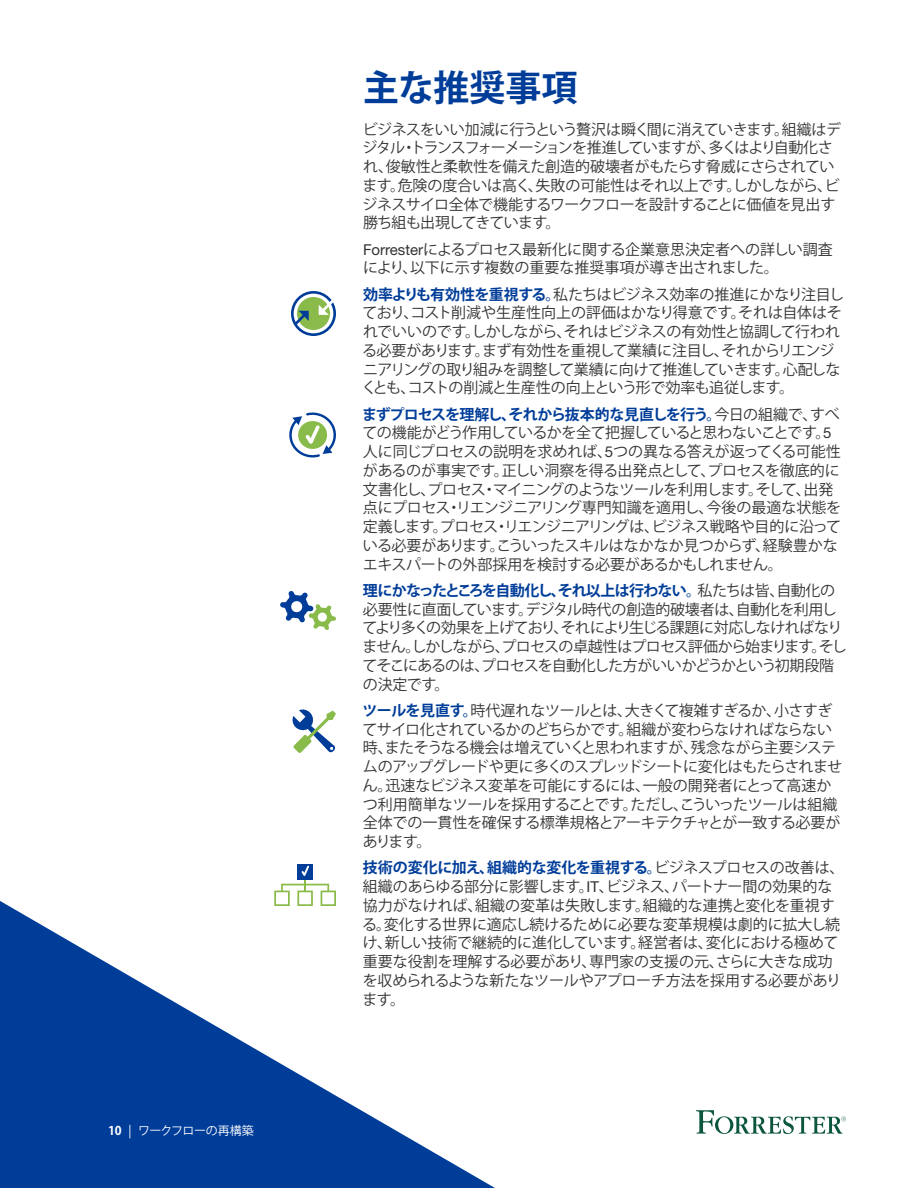
<style>
.page{position:relative;width:918px;height:1188px;background:#fff}
.page>*{position:absolute;margin:0;border:0;box-sizing:border-box;transform-origin:0 0}
.Heading_1{font:700 36px "Koz Go Pr 6 N";color:#003d99}
.t1{font:15px/18.8px "Koz Go Pr 6 N";letter-spacing:-.02em;color:#333}
.t2{font:15px/18.8px "Koz Go Pr 6 N";color:#333}
.t3{font:15px/18.8px "Koz Go Pr 6 N";letter-spacing:-.05em;color:#333}
.t4{font:12px "Koz Go Pr 6 N";letter-spacing:-.03em;color:#fff}
.s1{font-weight:700}
.s2{font-family:"Helvetica Neue LT Std"}
.s3{font-weight:700;color:#003d99}
</style>
<div class="page">
<svg style="left:696px;top:1110px;width:150px;height:24px"></svg>
<svg style="left:0;top:901px;width:495px;height:287px;fill:#003d99"></svg>
<svg style="left:289px;top:412px;width:47px;height:46px"></svg>
<svg style="left:292px;top:709px;width:44px;height:44px"></svg>
<svg style="left:280px;top:591px;width:56px;height:39px"></svg>
<svg style="left:291px;top:291px;width:45px;height:45px"></svg>
<div style="left:297px;top:864px;width:16px;height:15px;background:#003d99"></div>
<svg style="left:274px;top:866px;width:62px;height:40px"></svg>
<p class="t4" style="left:108px;top:1124px;width:147px"><span class="s1">10</span> | ワークフローの再構築</p>
<p class="Heading_1" style="left:363px;top:67px;width:216px">主な推奨事項</p>
<p class="t1" style="left:362px;top:120px;width:480px">ビジネスをいい加減に行うという贅沢は瞬く間に消えていきます。組織はデジタル・トランスフォーメーションを推進していますが、多くはより自動化され、俊敏性と柔軟性を備えた創造的破壊者がもたらす脅威にさらされています。危険の度合いは高く、失敗の可能性はそれ以上です。しかしながら、ビジネスサイロ全体で機能するワークフローを設計することに価値を見出す勝ち組も出現してきています。</p>
<p class="t2" style="left:363px;top:240px;width:471px"><span class="s2">Forrester</span>によるプロセス最新化に関する企業意思決定者への詳しい調査により、以下に示す複数の重要な推奨事項が導き出されました。</p>
<p class="t1" style="left:362px;top:285px;width:484px"><span class="s3">効率よりも有効性を重視する。</span>私たちはビジネス効率の推進にかなり注目しており、コスト削減や生産性向上の評価はかなり得意です。それは自体はそれでいいのです。しかしながら、それはビジネスの有効性と協調して行われる必要があります。まず有効性を重視して業績に注目し、それからリエンジニアリングの取り組みを調整して業績に向けて推進していきます。心配しなくとも、コストの削減と生産性の向上という形で効率も追従します。</p>
<p class="t1" style="left:362px;top:405px;width:481px"><span class="s3">まずプロセスを理解し、それから抜本的な見直しを行う。</span>今日の組織で、すべての機能がどう作用しているかを全て把握していると思わないことです。<span class="s2">5</span>人に同じプロセスの説明を求めれば、<span class="s2">5</span>つの異なる答えが返ってくる可能性があるのが事実です。正しい洞察を得る出発点として、プロセスを徹底的に文書化し、プロセス・マイニングのようなツールを利用します。そして、出発点にプロセス・リエンジニアリング専門知識を適用し、今後の最適な状態を定義します。プロセス・リエンジニアリングは、ビジネス戦略や目的に沿っている必要があります。こういったスキルはなかなか見つからず、経験豊かなエキスパートの外部採用を検討する必要があるかもしれません。</p>
<p class="t3" style="left:362px;top:581px;width:486px"><span class="s3">理にかなったところを自動化し、それ以上は行わない。</span>私たちは皆、自動化の必要性に直面しています。デジタル時代の創造的破壊者は、自動化を利用してより多くの効果を上げており、それにより生じる課題に対応しなければなりません。しかしながら、プロセスの卓越性はプロセス評価から始まります。そしてそこにあるのは、プロセスを自動化した方がいいかどうかという初期段階の決定です。</p>
<p class="t1" style="left:362px;top:701px;width:481px"><span class="s3">ツールを見直す。</span>時代遅れなツールとは、大きくて複雑すぎるか、小さすぎてサイロ化されているかのどちらかです。組織が変わらなければならない時、またそうなる機会は増えていくと思われますが、残念ながら主要システムのアップグレードや更に多くのスプレッドシートに変化はもたらされません。迅速なビジネス変革を可能にするには、一般の開発者にとって高速かつ利用簡単なツールを採用することです。ただし、こういったツールは組織全体での一貫性を確保する標準規格とアーキテクチャとが一致する必要があります。</p>
<p class="t2" style="left:362px;top:859px;width:484px"><span class="s3">技術の変化に加え、組織的な変化を重視する。</span>ビジネスプロセスの改善は、組織のあらゆる部分に影響します。<span class="s2">IT</span>、ビジネス、パートナー間の効果的な協力がなければ、組織の変革は失敗します。組織的な連携と変化を重視する。変化する世界に適応し続けるために必要な変革規模は劇的に拡大し続け、新しい技術で継続的に進化しています。経営者は、変化における極めて重要な役割を理解する必要があり、専門家の支援の元、さらに大きな成功を収められるような新たなツールやアプローチ方法を採用する必要があります。</p>
</div>
